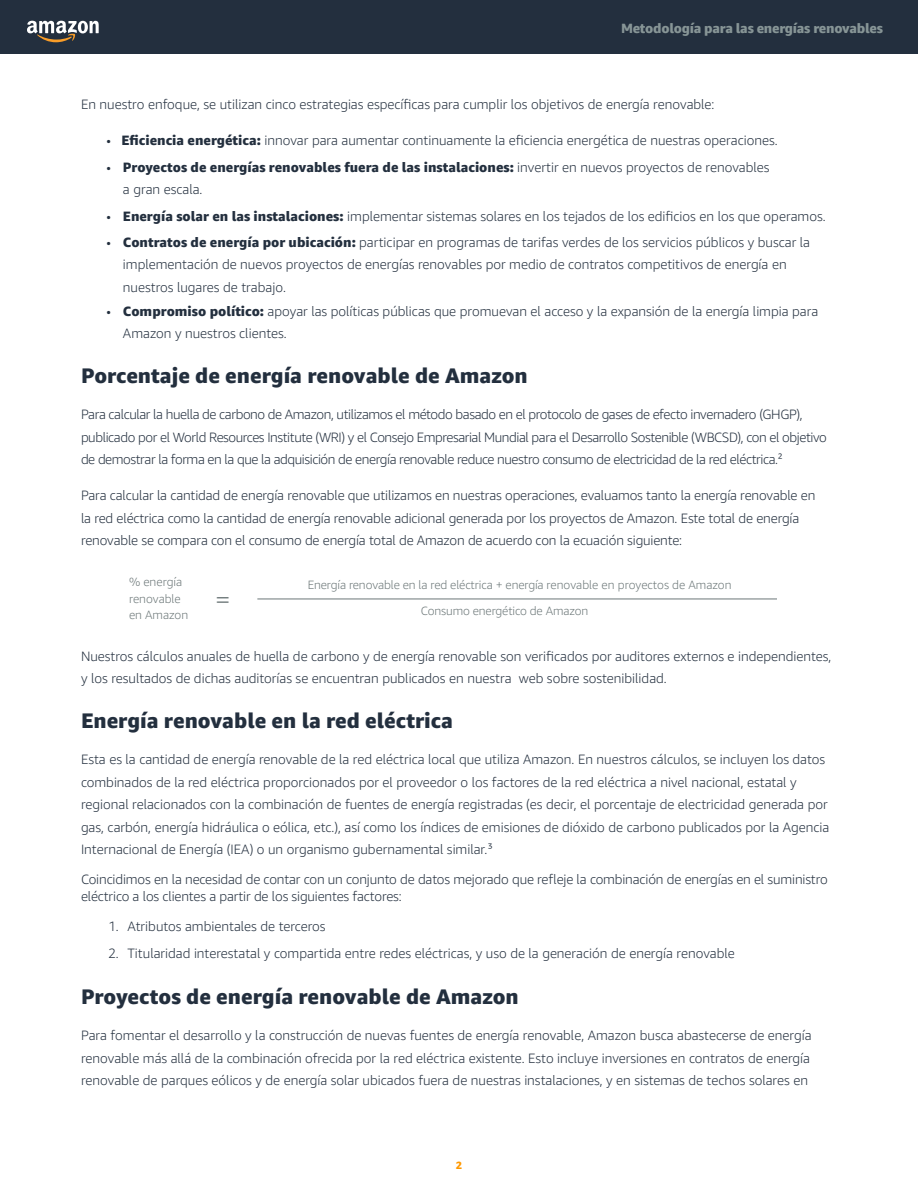
<style>
.page{position:relative;width:918px;height:1188px;background:#fff}
.page>*{position:absolute;margin:0;border:0;box-sizing:border-box;transform-origin:0 0}
.t1{font:22.5px "Myriad Pro";color:#6c7778}
.t2{font:800 21px "Amazon Ember";color:#232f3e}
.t3{font:300 13.5px/22.5px "Amazon Ember";color:#232f3e}
.t4{font:300 13.5px/22.5px "Amazon Ember";letter-spacing:-.03em;color:#232f3e}
.t5{font:800 13.5px/22.5px "Amazon Ember";color:#232f3e}
.t6{font:800 13.5px "Amazon Ember Display";letter-spacing:-.02em;color:#879596}
.t7{font:300 12px/16.5px "Amazon Ember";letter-spacing:-.01em;color:#6c7778}
.t8{font:800 10.5px "Amazon Ember";color:#f90}
.s1{font-weight:800}
.s2{font-weight:300}
</style>
<div class="page">
<hr style="left:257px;top:599px;width:520px;height:1px;background:#6c7778">
<div style="left:0;top:0;width:918px;height:54px;background:#232f3e"></div>
<svg style="left:27px;top:21px;width:72px;height:21px"></svg>
<p class="t6" style="left:621px;top:19px;width:263px">Metodología para las energías renovables</p>
<p class="t3" style="left:81px;top:93px;width:635px">En nuestro enfoque, se utilizan cinco estrategias específicas para cumplir los objetivos de energía renovable:</p>
<p class="t3" style="left:107px;top:129px;width:673px">• <span class="s1">Eficiencia energética:</span> innovar para aumentar continuamente la eficiencia energética de nuestras operaciones.</p>
<p class="t5" style="left:123px;top:156px;width:648px;text-indent:-16px"><span class="s2">•</span> Proyectos de energías renovables fuera de las instalaciones: <span class="s2">invertir en nuevos proyectos de renovables a gran escala.</span></p>
<p class="t3" style="left:107px;top:205px;width:721px">• <span class="s1">Energía solar en las instalaciones:</span> implementar sistemas solares en los tejados de los edificios en los que operamos.</p>
<p class="t3" style="left:123px;top:231px;width:689px;text-indent:-16px">• <span class="s1">Contratos de energía por ubicación:</span> participar en programas de tarifas verdes de los servicios públicos y buscar la implementación de nuevos proyectos de energías renovables por medio de contratos competitivos de energía en nuestros lugares de trabajo.</p>
<p class="t3" style="left:123px;top:300px;width:697px;text-indent:-16px">• <span class="s1">Compromiso político:</span> apoyar las políticas públicas que promuevan el acceso y la expansión de la energía limpia para<br>Amazon y nuestros clientes.</p>
<h2 class="t2" style="left:81px;top:363px;width:448px">Porcentaje de energía renovable de Amazon</h2>
<p class="t4" style="left:81px;top:403px;width:747px">Para calcular la huella de carbono de Amazon, utilizamos el método basado en el protocolo de gases de efecto invernadero (GHGP), publicado por el World Resources Institute (WRI) y el Consejo Empresarial Mundial para el Desarrollo Sostenible (WBCSD), con el objetivo de demostrar la forma en la que la adquisición de energía renovable reduce nuestro consumo de electricidad de la red eléctrica.²</p>
<p class="t3" style="left:81px;top:484px;width:736px">Para calcular la cantidad de energía renovable que utilizamos en nuestras operaciones, evaluamos tanto la energía renovable en la red eléctrica como la cantidad de energía renovable adicional generada por los proyectos de Amazon. Este total de energía renovable se compara con el consumo de energía total de Amazon de acuerdo con la ecuación siguiente:</p>
<p class="t7" style="left:129px;top:574px;width:55px">% energía</p>
<p class="t7" style="left:308px;top:577px;width:425px">Energía renovable en la red eléctrica + energía renovable en proyectos de Amazon</p>
<p class="t7" style="left:129px;top:590px;width:61px">renovable en Amazon</p>
<h1 class="t1" style="left:216px;top:585px;width:15px">=</h1>
<p class="t7" style="left:421px;top:603px;width:169px">Consumo energético de Amazon</p>
<p class="t3" style="left:81px;top:645px;width:752px">Nuestros cálculos anuales de huella de carbono y de energía renovable son verificados por auditores externos e independientes, y los resultados de dichas auditorías se encuentran publicados en nuestra web sobre sostenibilidad.</p>
<h2 class="t2" style="left:81px;top:708px;width:374px">Energía renovable en la red eléctrica</h2>
<p class="t3" style="left:81px;top:748px;width:750px">Esta es la cantidad de energía renovable de la red eléctrica local que utiliza Amazon. En nuestros cálculos, se incluyen los datos combinados de la red eléctrica proporcionados por el proveedor o los factores de la red eléctrica a nivel nacional, estatal y regional relacionados con la combinación de fuentes de energía registradas (es decir, el porcentaje de electricidad generada por gas, carbón, energía hidráulica o eólica, etc.), así como los índices de emisiones de dióxido de carbono publicados por la Agencia Internacional de Energía (IEA) o un organismo gubernamental similar.³</p>
<p class="t3" style="left:81px;top:871px;width:748px;line-height:16.5px">Coincidimos en la necesidad de contar con un conjunto de datos mejorado que refleje la combinación de energías en el suministro eléctrico a los clientes a partir de los siguientes factores:</p>
<p class="t3" style="left:108px;top:915px;width:219px">1. Atributos ambientales de terceros</p>
<p class="t3" style="left:108px;top:942px;width:628px">2. Titularidad interestatal y compartida entre redes eléctricas, y uso de la generación de energía renovable</p>
<h2 class="t2" style="left:81px;top:984px;width:439px">Proyectos de energía renovable de Amazon</h2>
<p class="t3" style="left:81px;top:1024px;width:732px;text-align:justify">Para fomentar el desarrollo y la construcción de nuevas fuentes de energía renovable, Amazon busca abastecerse de energía renovable más allá de la combinación ofrecida por la red eléctrica existente. Esto incluye inversiones en contratos de energía renovable de parques eólicos y de energía solar ubicados fuera de nuestras instalaciones, y en sistemas de techos solares en</p>
<p class="t8" style="left:456px;top:1159px;width:8px">2</p>
</div>
